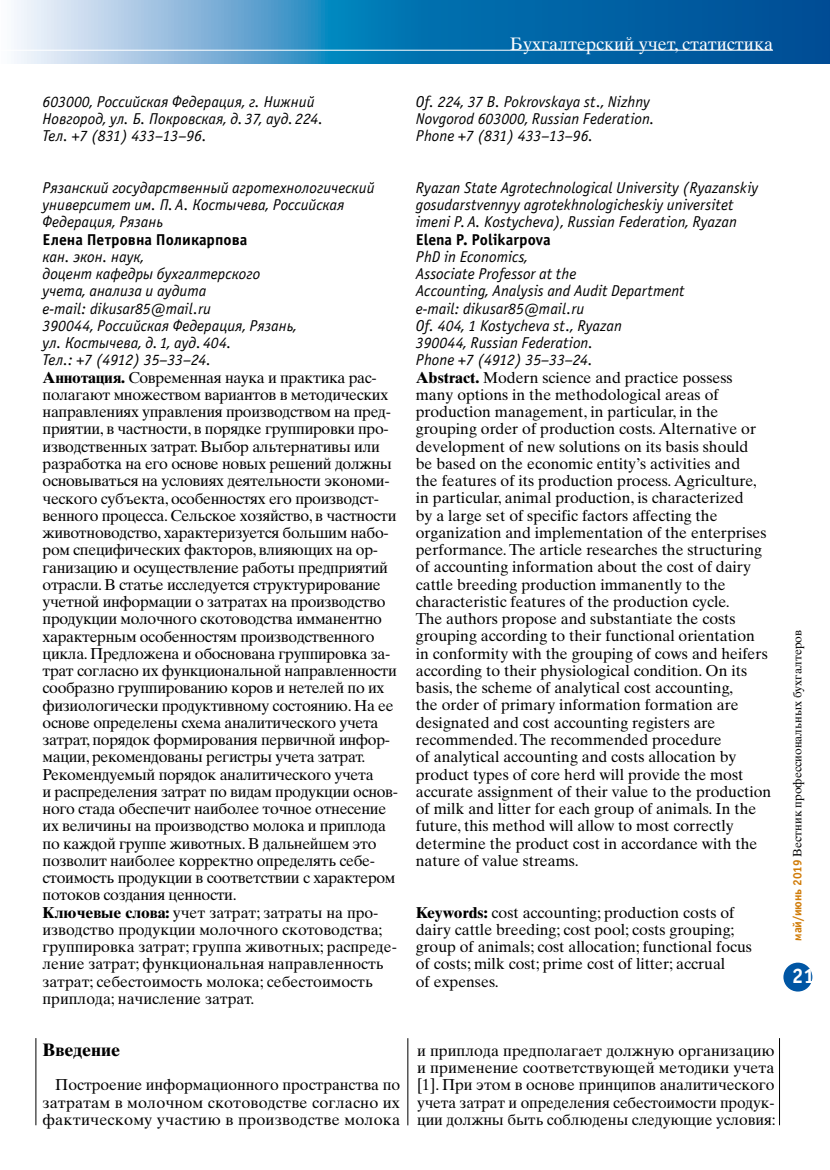
<style>
.page{position:relative;width:830px;height:1170px;background:#fff}
.page>*{position:absolute;margin:0;border:0;box-sizing:border-box;transform-origin:0 0}
.t1{font:21px "Officina Sans Bold ITC";color:#fff}
.t2{font:18px "Times Ten Cyr Upright";color:#fff}
.t3{font:700 18px "Times Ten Cyr";color:#000}
.t4{font:15.75px/17.2px "Times Ten Cyr Upright";color:#000}
.t5{font:15.75px/17.2px "Times Ten Cyr Upright";letter-spacing:-.02em;color:#000}
.t6{font:italic 15.75px/17.2px "Officina Sans Book ITC";color:#000}
.t7{font:15.75px "Officina Sans Bold ITC";color:#000}
.t8{font:12px "Times Ten Cyr Upright";color:#000}
.s1{font-family:"Times Ten Cyr";font-weight:700}
.s2{font-family:"Officina Sans Bold ITC";color:#d07b07}
</style>
<div class="page">
<svg style="left:14px;top:0;width:815px;height:64px;background:#3987bc"></svg>
<div style="left:783px;top:962px;width:29px;height:29px;background:#0056a4;border-radius:50%"></div>
<hr style="left:0;top:50px;width:772px;height:1px;background:#fff">
<hr style="left:407px;top:1038px;width:1px;height:87px;background:#000">
<hr style="left:778px;top:1037px;width:1px;height:88px;background:#000">
<hr style="left:36px;top:1037px;width:1px;height:88px;background:#000">
<p class="t2" style="left:509px;top:33px;width:264px">Бухгалтерский учет, статистика</p>
<p class="t6" style="left:43px;top:92px;width:282px">603000, Российская Федерация, г. Нижний<br>Новгород, ул. Б. Покровская, д. 37, ауд.224.<br>Тел. +7 (831) 433–13–96.</p>
<p class="t6" style="left:415px;top:92px;width:240px">Of. 224, 37 B. Pokrovskaya st., Nizhny<br>Novgorod 603000, Russian Federation.<br>Phone +7 (831) 433–13–96.</p>
<p class="t6" style="left:43px;top:178px;width:333px">Рязанский государственный агротехнологический университет им. П.А. Костычева, Российская<br>Федерация, Рязань</p>
<p class="t6" style="left:415px;top:178px;width:343px">Ryazan State Agrotechnological University (Ryazanskiy gosudarstvennyy agrotekhnologicheskiy universitet imeni P.A. Kostycheva), Russian Federation, Ryazan</p>
<p class="t7" style="left:43px;top:228px;width:206px">Елена Петровна Поликарпова</p>
<p class="t7" style="left:415px;top:228px;width:136px">Elena P. Polikarpova</p>
<p class="t6" style="left:43px;top:247px;width:219px">кан. экон. наук,<br>доцент кафедры бухгалтерского учета, анализа и аудита</p>
<p class="t6" style="left:415px;top:247px;width:270px">PhD in Economics,<br>Associate Professor at the<br>Accounting, Analysis and Audit Department</p>
<p class="t6" style="left:43px;top:299px;width:170px">e-mail: dikusar85@mail.ru</p>
<p class="t6" style="left:415px;top:299px;width:170px">e-mail: dikusar85@mail.ru</p>
<p class="t6" style="left:43px;top:316px;width:255px">390044, Российская Федерация, Рязань, ул. Костычева, д. 1, ауд.404.<br>Тел.: +7 (4912) 35–33–24.</p>
<p class="t6" style="left:415px;top:316px;width:207px">Of. 404, 1 Kostycheva st., Ryazan<br>390044, Russian Federation.<br>Phone +7 (4912) 35–33–24.</p>
<p class="t5" style="left:43px;top:369px;width:357px"><span class="s1">Аннотация.</span> Современная наука и практика рас&shy;полагают множеством вариантов в методических направлениях управления производством на пред&shy;приятии, в частности, в порядке группировки про&shy;изводственных затрат. Выбор альтернативы или разработка на его основе новых решений должны основываться на условиях деятельности экономи&shy;ческого субъекта, особенностях его производст&shy;венного процесса. Сельское хозяйство, в частности животноводство, характеризуется большим набо&shy;ром специфических факторов, влияющих на ор&shy;ганизацию и осуществление работы предприятий отрасли. В статье исследуется структурирование учетной информации о затратах на производство продукции молочного скотоводства имманентно характерным особенностям производственного цикла. Предложена и обоснована группировка за&shy;трат согласно их функциональной направленности сообразно группированию коров и нетелей по их физиологически продуктивному состоянию. На ее основе определены схема аналитического учета затрат, порядок формирования первичной инфор&shy;мации, рекомендованы регистры учета затрат.<br>Рекомендуемый порядок аналитического учета<br>и распределения затрат по видам продукции основ&shy;ного стада обеспечит наиболее точное отнесение их величины на производство молока и приплода по каждой группе животных. В дальнейшем это позволит наиболее корректно определять себе&shy;стоимость продукции в соответствии с характером потоков создания ценности.</p>
<p class="t4" style="left:415px;top:368px;width:357px"><span class="s1">Abstract.</span> Modern science and practice possess many options in the methodological areas of production management, in particular, in the grouping order of production costs. Alternative or development of new solutions on its basis should<br>be based on the economic entity’s activities and<br>the features of its production process. Agriculture, in particular, animal production, is characterized<br>by a large set of specific factors affecting the organization and implementation of the enterprises performance. The article researches the structuring of accounting information about the cost of dairy cattle breeding production immanently to the characteristic features of the production cycle.<br>The authors propose and substantiate the costs grouping according to their functional orientation in conformity with the grouping of cows and heifers according to their physiological condition. On its basis, the scheme of analytical cost accounting,<br>the order of primary information formation are designated and cost accounting registers are recommended. The recommended procedure<br>of analytical accounting and costs allocation by product types of core herd will provide the most accurate assignment of their value to the production of milk and litter for each group of animals. In the future, this method will allow to most correctly determine the product cost in accordance with the nature of value streams.</p>
<p class="t4" style="left:43px;top:903px;width:356px"><span class="s1">Ключевые слова:</span> учет затрат; затраты на про&shy;изводство продукции молочного скотоводства; группировка затрат; группа животных; распреде&shy;ление затрат; функциональная направленность затрат; себестоимость молока; себестоимость приплода; начисление затрат.</p>
<p class="t4" style="left:415px;top:903px;width:337px"><span class="s1">Keywords:</span> cost accounting; production costs of dairy cattle breeding; cost pool; costs grouping; group of animals; cost allocation; functional focus of costs; milk cost; prime cost of litter; accrual<br>of expenses.</p>
<p class="t3" style="left:43px;top:1038px;width:79px">Введение</p>
<p class="t4" style="left:43px;top:1076px;width:359px;text-align:justify;text-indent:13px">Построение информационного пространства по затратам в молочном скотоводстве согласно их фактическому участию в производстве молока</p>
<p class="t4" style="left:417px;top:1041px;width:360px;text-align:justify">и приплода предполагает должную организацию и применение соответствующей методики учета [1]. При этом в основе принципов аналитического учета затрат и определения себестоимости продук&shy;ции должны быть соблюдены следующие условия:</p>
<p class="t8" style="left:790px;top:940px;width:312px;rotate:-90deg"><span class="s2">май/июнь 2019</span> Вестник профессиональных бухгалтеров</p>
<h1 class="t1" style="left:791px;top:961px;width:24px">21</h1>
</div>
